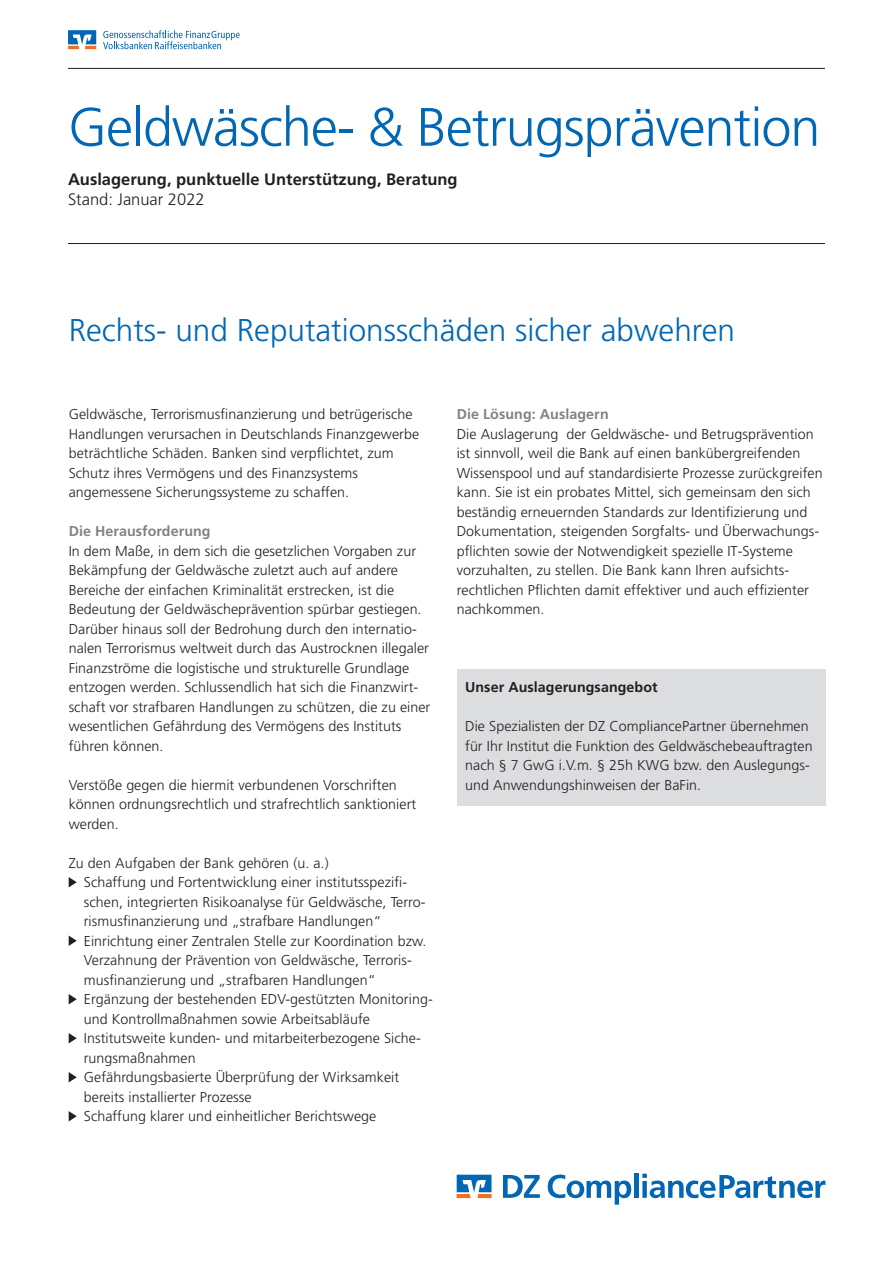
<style>
.page{position:relative;width:893px;height:1263px;background:#fff}
.page>*{position:absolute;margin:0;border:0;box-sizing:border-box;transform-origin:0 0}
.t1{font:300 54px "Frutiger LT Std";letter-spacing:-.02em;color:#0166b3}
.t2{font:300 31.5px "Frutiger LT Std";color:#0166b3}
.t3{font:700 16.5px "Frutiger LT Std";color:#231f20}
.t4{font:300 16.5px "Frutiger LT Std";color:#231f20}
.t5{font:300 14.25px/19.5px "Frutiger LT Std";letter-spacing:.005em;color:#231f20}
.t6{font:700 14.25px "Frutiger LT Std";letter-spacing:.005em;color:#808285}
.t7{font:700 14.25px "Frutiger LT Std";letter-spacing:.005em;color:#231f20}
</style>
<div class="page">
<div style="left:457px;top:670px;width:368px;height:136px;background:#dcdddf"></div>
<svg style="left:503px;top:1175px;width:37px;height:23px"></svg>
<svg style="left:457px;top:1175px;width:34px;height:23px"></svg>
<svg style="left:548px;top:1174px;width:83px;height:31px"></svg>
<div style="left:634px;top:1173px;width:5px;height:25px;background:#0166b3"></div>
<svg style="left:642px;top:1174px;width:183px;height:24px"></svg>
<svg style="left:103px;top:30px;width:137px;height:19px"></svg>
<svg style="left:68px;top:30px;width:28px;height:19px"></svg>
<hr style="left:68px;top:68px;width:757px;height:1px;background:#231f20">
<hr style="left:68px;top:243px;width:757px;height:1px;background:#231f20">
<svg style="left:69px;top:877px;width:8px;height:10px"></svg>
<svg style="left:69px;top:936px;width:8px;height:10px"></svg>
<svg style="left:69px;top:994px;width:8px;height:10px"></svg>
<svg style="left:69px;top:1033px;width:8px;height:10px"></svg>
<svg style="left:69px;top:1072px;width:8px;height:10px"></svg>
<svg style="left:69px;top:1111px;width:8px;height:10px"></svg>
<p class="t1" style="left:68px;top:97px;width:754px">Geldwäsche- &amp; Betrugsprävention</p>
<p class="t3" style="left:68px;top:170px;width:391px">Auslagerung, punktuelle Unterstützung, Beratung</p>
<p class="t4" style="left:68px;top:190px;width:138px">Stand: Januar 2022</p>
<p class="t2" style="left:69px;top:313px;width:668px">Rechts- und Reputationsschäden sicher abwehren</p>
<p class="t5" style="left:69px;top:405px;width:352px">Geldwäsche, Terrorismusfinanzierung und betrügerische Handlungen verursachen in Deutschlands Finanzgewerbe beträchtliche Schäden. Banken sind verpflichtet, zum Schutz ihres Vermögens und des Finanzsystems angemessene Sicherungssysteme zu schaffen.</p>
<p class="t6" style="left:69px;top:523px;width:143px">Die Herausforderung</p>
<p class="t5" style="left:69px;top:541px;width:363px">In dem Maße, in dem sich die gesetzlichen Vorgaben zur Bekämpfung der Geldwäsche zuletzt auch auf andere Bereiche der einfachen Kriminalität erstrecken, ist die Bedeutung der Geldwäscheprävention spürbar gestiegen.<br>Darüber hinaus soll der Bedrohung durch den internatio&shy;nalen Terrorismus weltweit durch das Austrocknen illegaler Finanzströme die logistische und strukturelle Grundlage entzogen werden. Schlussendlich hat sich die Finanzwirt&shy;schaft vor strafbaren Handlungen zu schützen, die zu einer wesentlichen Gefährdung des Vermögens des Instituts führen können.</p>
<p class="t5" style="left:69px;top:775px;width:349px">Verstöße gegen die hiermit verbundenen Vorschriften können ordnungsrechtlich und strafrechtlich sanktioniert werden.</p>
<p class="t5" style="left:69px;top:853px;width:261px">Zu den Aufgaben der Bank gehören (u. a.)</p>
<p class="t5" style="left:84px;top:873px;width:343px">Schaffung und Fortentwicklung einer institutsspezifi&shy;schen, integrierten Risikoanalyse für Geldwäsche, Terro&shy;rismusfinanzierung und „strafbare Handlungen“</p>
<p class="t5" style="left:84px;top:931px;width:344px">Einrichtung einer Zentralen Stelle zur Koordination bzw.<br>Verzahnung der Prävention von Geldwäsche, Terroris&shy;musfinanzierung und „strafbaren Handlungen“</p>
<p class="t5" style="left:84px;top:990px;width:350px">Ergänzung der bestehenden EDV-gestützten Monitoring&shy;und Kontrollmaßnahmen sowie Arbeitsabläufe</p>
<p class="t5" style="left:84px;top:1029px;width:339px">Institutsweite kunden- und mitarbeiterbezogene Siche&shy;rungsmaßnahmen</p>
<p class="t5" style="left:84px;top:1068px;width:317px">Gefährdungsbasierte Überprüfung der Wirksamkeit bereits installierter Prozesse</p>
<p class="t5" style="left:84px;top:1107px;width:294px">Schaffung klarer und einheitlicher Berichtswege</p>
<p class="t6" style="left:457px;top:406px;width:154px">Die Lösung: Auslagern</p>
<p class="t5" style="left:457px;top:424px;width:367px">Die Auslagerung der Geldwäsche- und Betrugsprävention ist sinnvoll, weil die Bank auf einen bankübergreifenden Wissenspool und auf standardisierte Prozesse zurückgreifen kann. Sie ist ein probates Mittel, sich gemeinsam den sich beständig erneuernden Standards zur Identifizierung und Dokumentation, steigenden Sorgfalts- und Überwachungs-</p>
<p class="t5" style="left:457px;top:541px;width:354px">pflichten sowie der Notwendigkeit spezielle IT-Systeme vorzuhalten, zu stellen. Die Bank kann Ihren aufsichts&shy;rechtlichen Pflichten damit effektiver und auch effizienter nachkommen.</p>
<p class="t7" style="left:465px;top:679px;width:194px">Unser Auslagerungsangebot</p>
<p class="t5" style="left:465px;top:717px;width:349px">Die Spezialisten der DZ CompliancePartner übernehmen für Ihr Institut die Funktion des Geldwäschebeauftragten nach § 7 GwG i.V.m. § 25h KWG bzw. den Auslegungs&shy;und Anwendungshinweisen der BaFin.</p>
</div>
